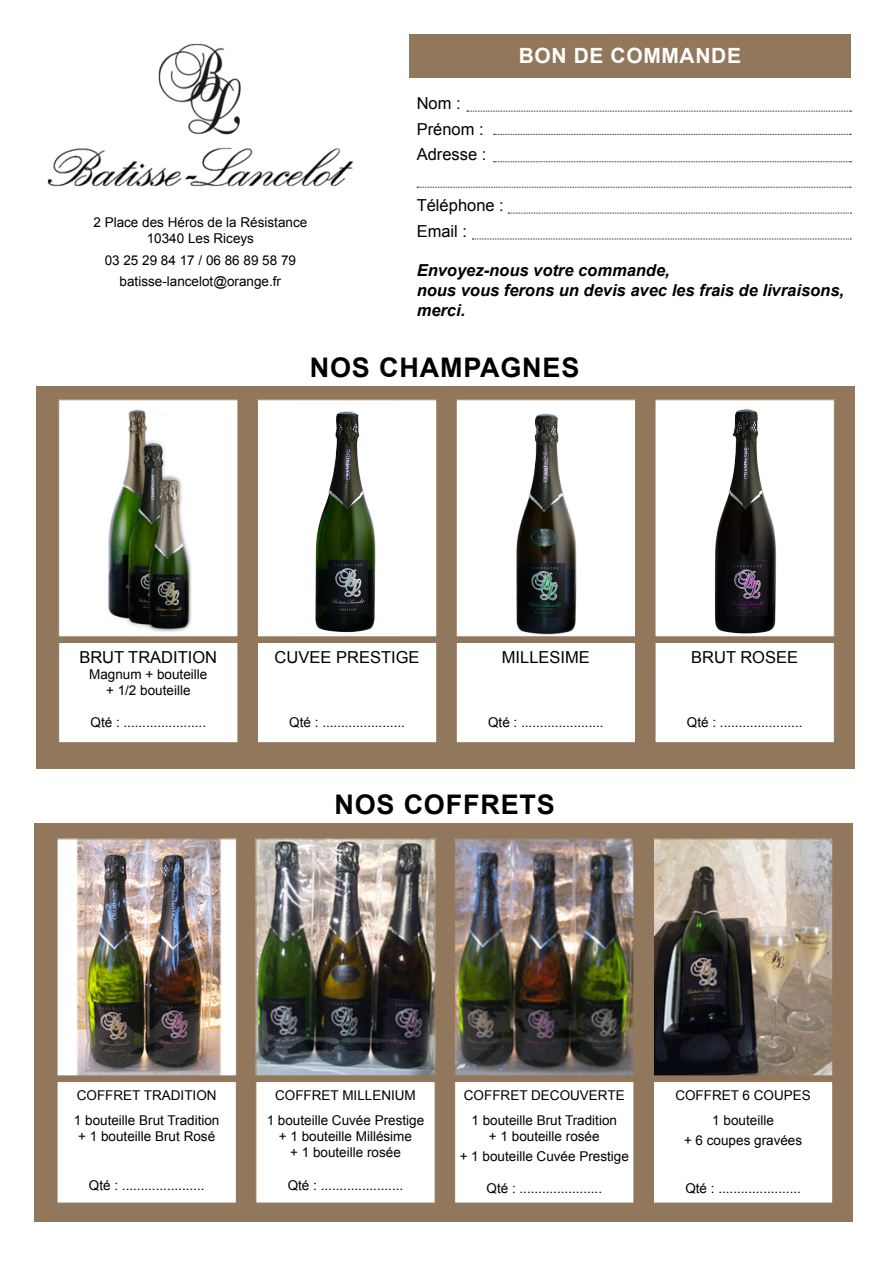
<style>
.page{position:relative;width:893px;height:1263px;background:#fff}
.page>*{position:absolute;margin:0;border:0;box-sizing:border-box;transform-origin:0 0}
.t1{font:700 27px "Arial";letter-spacing:.03em;color:#000}
.t2{font:700 21px "Arial";letter-spacing:.03em;color:#fff}
.t3{font:16.5px/25.5px "Arial";color:#000}
.t4{font:italic 700 16.5px/19.8px "Arial";color:#000}
.t5{font:13.5px/25.2px "Arial";color:#000;text-align:center}
</style>
<div class="page">
<div style="left:36px;top:373px;width:819px;height:396px;background:#91775b"></div>
<img style="left:47px;top:43px;width:306px;height:144px">
<div style="left:409px;top:34px;width:441px;height:44px;background:#91775b"></div>
<div style="left:30px;top:348px;width:829px;height:38px;background:#fff"></div>
<div style="left:59px;top:400px;width:179px;height:237px;background:#fff"></div>
<img style="left:108px;top:409px;width:84px;height:223px">
<div style="left:58px;top:399px;width:180px;height:238px;border:1px solid #91775b"></div>
<div style="left:257px;top:400px;width:180px;height:237px;background:#fff"></div>
<img style="left:315px;top:411px;width:61px;height:222px">
<div style="left:257px;top:399px;width:180px;height:238px;border:1px solid #91775b"></div>
<div style="left:456px;top:400px;width:179px;height:237px;background:#fff"></div>
<img style="left:516px;top:413px;width:61px;height:222px">
<div style="left:456px;top:399px;width:180px;height:238px;border:1px solid #91775b"></div>
<div style="left:655px;top:400px;width:179px;height:237px;background:#fff"></div>
<img style="left:714px;top:409px;width:63px;height:225px">
<div style="left:655px;top:399px;width:180px;height:238px;border:1px solid #91775b"></div>
<div style="left:58px;top:642px;width:180px;height:101px;background:#fff;border:1px solid #91775b"></div>
<div style="left:257px;top:642px;width:180px;height:101px;background:#fff;border:1px solid #91775b"></div>
<div style="left:456px;top:642px;width:180px;height:101px;background:#fff;border:1px solid #91775b"></div>
<div style="left:655px;top:642px;width:180px;height:101px;background:#fff;border:1px solid #91775b"></div>
<div style="left:35px;top:812px;width:818px;height:409px;background:#91775b"></div>
<div style="left:30px;top:784px;width:829px;height:39px;background:#fff"></div>
<div style="left:57px;top:839px;width:179px;height:237px;background:#fff"></div>
<img style="left:76px;top:840px;width:146px;height:234px">
<div style="left:57px;top:838px;width:180px;height:238px;border:1px solid #91775b"></div>
<img style="left:257px;top:840px;width:176px;height:234px">
<div style="left:255px;top:838px;width:180px;height:238px;border:1px solid #91775b"></div>
<img style="left:456px;top:840px;width:176px;height:234px">
<div style="left:454px;top:838px;width:180px;height:238px;border:1px solid #91775b"></div>
<img style="left:655px;top:840px;width:176px;height:234px">
<div style="left:653px;top:838px;width:180px;height:238px;border:1px solid #91775b"></div>
<div style="left:57px;top:1081px;width:180px;height:122px;background:#fff;border:1px solid #91775b"></div>
<div style="left:255px;top:1081px;width:180px;height:122px;background:#fff;border:1px solid #91775b"></div>
<div style="left:454px;top:1081px;width:180px;height:122px;background:#fff;border:1px solid #91775b"></div>
<div style="left:653px;top:1081px;width:180px;height:122px;background:#fff;border:1px solid #91775b"></div>
<svg style="left:467px;top:111px;width:384px;height:1px"></svg>
<svg style="left:494px;top:134px;width:357px;height:1px"></svg>
<svg style="left:494px;top:161px;width:357px;height:1px"></svg>
<svg style="left:417px;top:187px;width:434px;height:1px"></svg>
<svg style="left:508px;top:213px;width:343px;height:1px"></svg>
<svg style="left:472px;top:239px;width:379px;height:1px"></svg>
<p class="t5" style="left:93px;top:215px;width:215px;line-height:16.2px">2 Place des Héros de la Résistance<br>10340 Les Riceys</p>
<p class="t5" style="left:105px;top:249px;width:193px;line-height:21px">03 25 29 84 17 / 06 86 89 58 79 batisse-lancelot@orange.fr</p>
<h2 class="t2" style="left:519px;top:42px;width:224px">BON DE COMMANDE</h2>
<p class="t3" style="left:417px;top:91px;width:71px">Nom :<br>Prénom :<br>Adresse :</p>
<p class="t3" style="left:417px;top:193px;width:89px">Téléphone :<br>Email :</p>
<p class="t4" style="left:417px;top:261px;width:429px">Envoyez-nous votre commande,<br>nous vous ferons un devis avec les frais de livraisons, merci.</p>
<h1 class="t1" style="left:310px;top:349px;width:271px">NOS CHAMPAGNES</h1>
<p class="t3" style="left:79px;top:644px;width:139px">BRUT TRADITION</p>
<p class="t5" style="left:89px;top:666px;width:120px;line-height:16.2px">Magnum + bouteille + 1/2 bouteille</p>
<p class="t5" style="left:91px;top:710px;width:117px">Qté : ......................</p>
<p class="t3" style="left:275px;top:644px;width:146px">CUVEE PRESTIGE</p>
<p class="t5" style="left:289px;top:710px;width:117px">Qté : ......................</p>
<p class="t3" style="left:502px;top:644px;width:90px">MILLESIME</p>
<p class="t5" style="left:488px;top:710px;width:117px">Qté : ......................</p>
<h1 class="t1" style="left:334px;top:786px;width:222px">NOS COFFRETS</h1>
<p class="t3" style="left:691px;top:644px;width:108px">BRUT ROSEE</p>
<p class="t5" style="left:687px;top:710px;width:117px">Qté : ......................</p>
<p class="t5" style="left:74px;top:1082px;width:147px;text-align:left">COFFRET TRADITION<br>1 bouteille Brut Tradition</p>
<p class="t5" style="left:78px;top:1124px;width:138px">+ 1 bouteille Brut Rosé</p>
<p class="t5" style="left:89px;top:1172px;width:117px">Qté : ......................</p>
<p class="t5" style="left:267px;top:1082px;width:159px">COFFRET MILLENIUM<br>1 bouteille Cuvée Prestige</p>
<p class="t5" style="left:279px;top:1128px;width:135px;line-height:16.2px">+ 1 bouteille Millésime + 1 bouteille rosée</p>
<p class="t5" style="left:288px;top:1172px;width:117px">Qté : ......................</p>
<p class="t5" style="left:464px;top:1082px;width:162px">COFFRET DECOUVERTE<br>1 bouteille Brut Tradition</p>
<p class="t5" style="left:460px;top:1126px;width:171px;line-height:19.8px">+ 1 bouteille rosée<br>+ 1 bouteille Cuvée Prestige</p>
<p class="t5" style="left:486px;top:1176px;width:117px">Qté : ......................</p>
<p class="t5" style="left:675px;top:1082px;width:137px">COFFRET 6 COUPES<br>1 bouteille</p>
<p class="t5" style="left:684px;top:1127px;width:120px">+ 6 coupes gravées</p>
<p class="t5" style="left:685px;top:1176px;width:117px">Qté : ......................</p>
</div>
